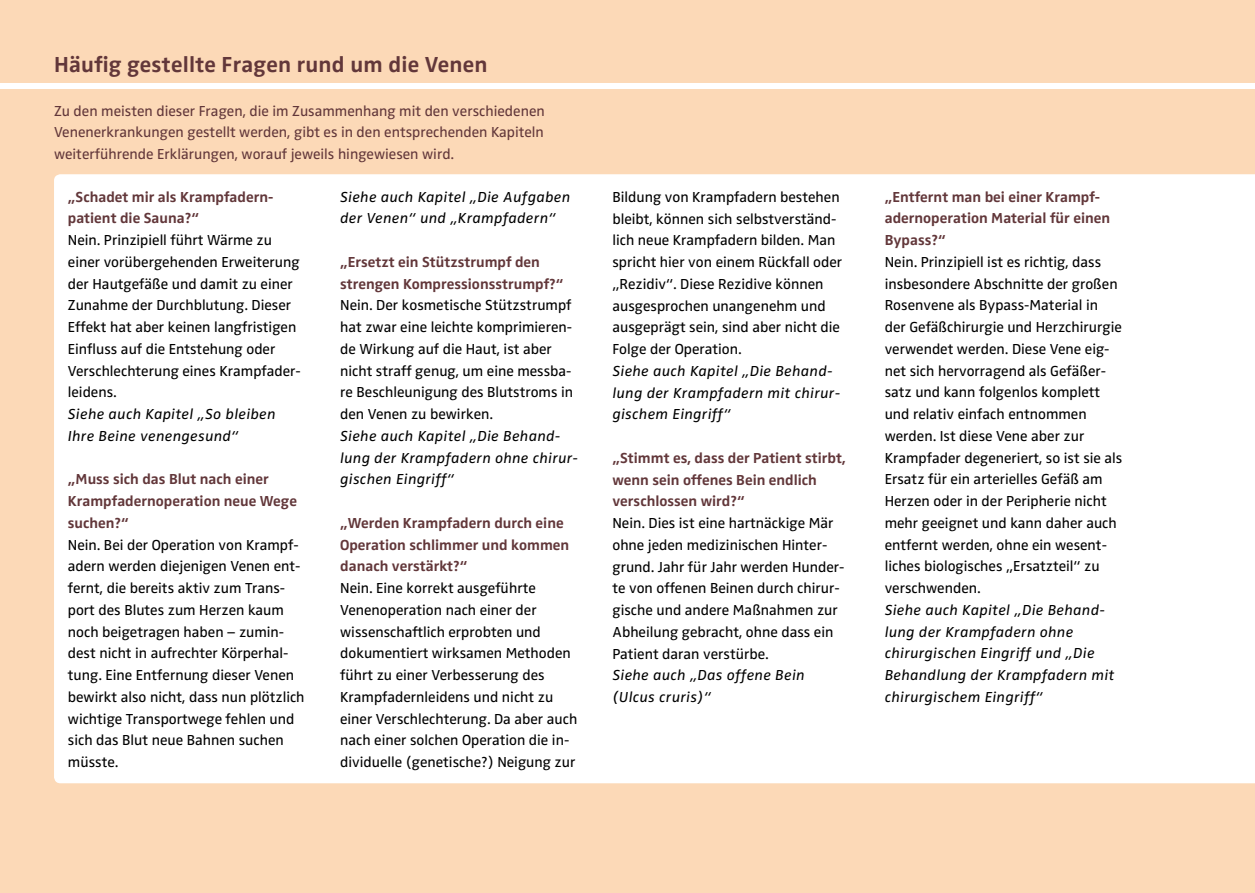
<style>
.page{position:relative;width:1255px;height:893px;background:#fff}
.page>*{position:absolute;margin:0;border:0;box-sizing:border-box;transform-origin:0 0}
.t1{font:700 22.5px "Zwo";letter-spacing:.01em;color:#62373a}
.t2{font:15px/21.8px "Zwo";color:#000}
.t3{font:15px/21.8px "Zwo";color:#62373a;text-align:justify}
.t4{font:italic 15px/21.8px "Zwo Corr";color:#000}
.s1{font-weight:700;color:#62373a}
.s2{font-family:"Zwo Corr";font-style:italic}
</style>
<div class="page">
<div style="left:0;top:0;width:1254px;height:82px;background:#fcd9b7"></div>
<div style="left:0;top:89px;width:1254px;height:804px;background:#fcd9b7"></div>
<div style="left:54px;top:174px;width:1200px;height:609px;background:#fff"></div>
<p class="t1" style="left:54px;top:51px;width:435px">Häufig gestellte Fragen rund um die Venen</p>
<p class="t3" style="left:54px;top:100px;width:492px">Zu den meisten dieser Fragen, die im Zusammenhang mit den verschiedenen Venenerkrankungen gestellt werden, gibt es in den entsprechenden Kapiteln weiterführende Erklärungen, worauf jeweils hingewiesen wird.</p>
<p class="t2" style="left:68px;top:186px;width:234px"><span class="s1">„Schadet mir als Krampfadern&shy;patient die Sauna?“<br></span>Nein. Prinzipiell führt Wärme zu einer vorübergehenden Erweiterung der Hautgefäße und damit zu einer<br>Zunahme der Durchblutung. Dieser<br>Effekt hat aber keinen langfristigen<br>Einfluss auf die Entstehung oder<br>Verschlechterung eines Krampfader&shy;leidens.<br><span class="s2">Siehe auch Kapitel „So bleiben<br>Ihre Beine venengesund“</span></p>
<p class="t2" style="left:68px;top:468px;width:238px"><span class="s1">„Muss sich das Blut nach einer<br>Krampfadernoperation neue Wege suchen?“<br></span>Nein. Bei der Operation von Krampf&shy;adern werden diejenigen Venen ent&shy;fernt, die bereits aktiv zum Trans&shy;port des Blutes zum Herzen kaum noch beigetragen haben – zumin&shy;dest nicht in aufrechter Körperhal&shy;tung. Eine Entfernung dieser Venen bewirkt also nicht, dass nun plötzlich wichtige Transportwege fehlen und sich das Blut neue Bahnen suchen müsste.</p>
<p class="t4" style="left:340px;top:186px;width:232px">Siehe auch Kapitel „Die Aufgaben der Venen“ und „Krampfadern“</p>
<p class="t2" style="left:340px;top:251px;width:240px"><span class="s1">„Ersetzt ein Stützstrumpf den strengen Kompressionsstrumpf?“<br></span>Nein. Der kosmetische Stützstrumpf hat zwar eine leichte komprimieren&shy;de Wirkung auf die Haut, ist aber nicht straff genug, um eine messba&shy;re Beschleunigung des Blutstroms in den Venen zu bewirken.<br><span class="s2">Siehe auch Kapitel „Die Behand&shy;lung der Krampfadern ohne chirur&shy;gischen Eingriff“</span></p>
<p class="t2" style="left:340px;top:512px;width:239px"><span class="s1">„Werden Krampfadern durch eine<br>Operation schlimmer und kommen danach verstärkt?“<br></span>Nein. Eine korrekt ausgeführte<br>Venenoperation nach einer der wissenschaftlich erprobten und dokumentiert wirksamen Methoden führt zu einer Verbesserung des<br>Krampfadernleidens und nicht zu einer Verschlechterung. Da aber auch nach einer solchen Operation die in&shy;dividuelle (genetische?) Neigung zur</p>
<p class="t2" style="left:612px;top:186px;width:231px">Bildung von Krampfadern bestehen bleibt, können sich selbstverständ&shy;lich neue Krampfadern bilden. Man spricht hier von einem Rückfall oder „Rezidiv“. Diese Rezidive können ausgesprochen unangenehm und ausgeprägt sein, sind aber nicht die<br>Folge der Operation.<br><span class="s2">Siehe auch Kapitel „Die Behand&shy;lung der Krampfadern mit chirur&shy;gischem Eingriff“</span></p>
<p class="t2" style="left:612px;top:447px;width:235px"><span class="s1">„Stimmt es, dass der Patient stirbt, wenn sein offenes Bein endlich verschlossen wird?“<br></span>Nein. Dies ist eine hartnäckige Mär ohne jeden medizinischen Hinter&shy;grund. Jahr für Jahr werden Hunder&shy;te von offenen Beinen durch chirur&shy;gische und andere Maßnahmen zur<br>Abheilung gebracht, ohne dass ein<br>Patient daran verstürbe.<br><span class="s2">Siehe auch „Das offene Bein (Ulcus cruris)“</span></p>
<p class="t2" style="left:884px;top:186px;width:239px"><span class="s1">„Entfernt man bei einer Krampf&shy;adernoperation Material für einen<br>Bypass?“<br></span>Nein. Prinzipiell ist es richtig, dass insbesondere Abschnitte der großen<br>Rosenvene als Bypass-Material in der Gefäßchirurgie und Herzchirurgie verwendet werden. Diese Vene eig&shy;net sich hervorragend als Gefäßer&shy;satz und kann folgenlos komplett und relativ einfach entnommen werden. Ist diese Vene aber zur<br>Krampfader degeneriert, so ist sie als<br>Ersatz für ein arterielles Gefäß am<br>Herzen oder in der Peripherie nicht mehr geeignet und kann daher auch entfernt werden, ohne ein wesent&shy;liches biologisches „Ersatzteil“ zu verschwenden.<br><span class="s2">Siehe auch Kapitel „Die Behand&shy;lung der Krampfadern ohne chirurgischen Eingriff und „Die<br>Behandlung der Krampfadern mit chirurgischem Eingriff“</span></p>
</div>
